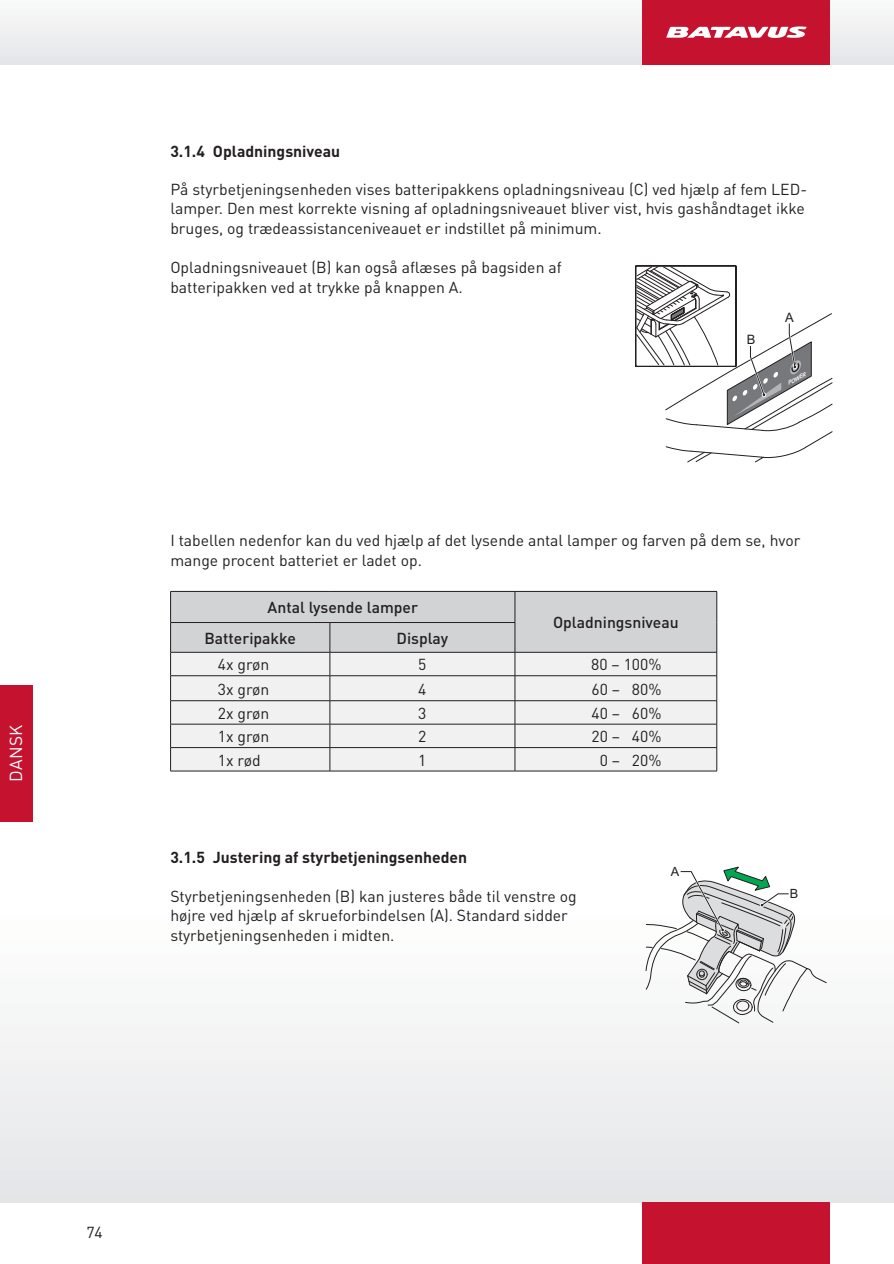
<style>
.page{position:relative;width:894px;height:1264px;background:#fff}
.page>*{position:absolute;margin:0;border:0;box-sizing:border-box;transform-origin:0 0}
.t1{font:17.25px "DIN";color:#fff}
.t2{font:15.75px/19.5px "DIN";color:#231f20}
.t3{font:700 15.75px "DIN";color:#231f20}
.t4{font:500 15.75px "DIN";color:#231f20}
.t5{font:12.9px "Arial";color:#231f20}
.t6{font:12.75px "Arial";color:#231f20}
.t7{font:italic 5.55px "Arial Rounded MT Bold";color:#fff}
</style>
<div class="page">
<div style="left:0;top:0;width:894px;height:64px;background:#f0f0f1"></div>
<div style="left:0;top:894px;width:894px;height:307px;background:linear-gradient(to bottom,#fff,#e4e5e8)"></div>
<div style="left:872px;top:894px;width:22px;height:307px;background:linear-gradient(to bottom,#fff,#e4e5e8)"></div>
<div style="left:642px;top:1201px;width:187px;height:62px;background:#c4122f"></div>
<div style="left:642px;top:0;width:187px;height:64px;background:#c4122f"></div>
<svg style="left:666px;top:26px;width:140px;height:12px"></svg>
<svg style="left:170px;top:591px;width:547px;height:179px"></svg>
<hr style="left:170px;top:770px;width:547px;height:1px;background:#231f20">
<svg style="left:635px;top:265px;width:197px;height:197px"></svg>
<svg style="left:645px;top:866px;width:181px;height:157px"></svg>
<div style="left:0;top:685px;width:32px;height:136px;background:#c4122f"></div>
<p class="t1" style="left:10px;top:781px;width:58px;rotate:-90deg">DANSK</p>
<p class="t3" style="left:170px;top:145px;width:171px">3.1.4 Opladningsniveau</p>
<p class="t2" style="left:170px;top:181px;width:638px">På styrbetjeningsenheden vises batteripakkens opladningsniveau (C) ved hjælp af fem LED&shy;lamper. Den mest korrekte visning af opladningsniveauet bliver vist, hvis gashåndtaget ikke bruges, og trædeassistanceniveauet er indstillet på minimum.</p>
<p class="t2" style="left:170px;top:259px;width:393px">Opladningsniveauet (B) kan også aflæses på bagsiden af batteripakken ved at trykke på knappen A.</p>
<p class="t5" style="left:746px;top:332px;width:10px">B</p>
<p class="t5" style="left:785px;top:309px;width:10px">A</p>
<p class="t7" style="left:786px;top:380px;width:21px;rotate:-28deg">POWER</p>
<p class="t2" style="left:170px;top:532px;width:631px">I tabellen nedenfor kan du ved hjælp af det lysende antal lamper og farven på dem se, hvor mange procent batteriet er ladet op.</p>
<p class="t4" style="left:267px;top:602px;width:152px">Antal lysende lamper</p>
<p class="t4" style="left:553px;top:617px;width:127px">Opladningsniveau</p>
<p class="t4" style="left:204px;top:632px;width:93px">Batteripakke</p>
<p class="t4" style="left:396px;top:632px;width:53px">Display</p>
<p class="t2" style="left:218px;top:657px;width:53px">4x grøn</p>
<p class="t2" style="left:418px;top:657px;width:10px">5</p>
<p class="t2" style="left:591px;top:657px;width:72px">80 – 100%</p>
<p class="t2" style="left:218px;top:681px;width:53px">3x grøn</p>
<p class="t2" style="left:418px;top:681px;width:10px">4</p>
<p class="t2" style="left:591px;top:681px;width:71px">60 – 80%</p>
<p class="t2" style="left:218px;top:705px;width:53px">2x grøn</p>
<p class="t2" style="left:418px;top:705px;width:10px">3</p>
<p class="t2" style="left:591px;top:705px;width:71px">40 – 60%</p>
<p class="t2" style="left:218px;top:728px;width:53px">1x grøn</p>
<p class="t2" style="left:418px;top:728px;width:10px">2</p>
<p class="t2" style="left:591px;top:728px;width:71px">20 – 40%</p>
<p class="t2" style="left:218px;top:752px;width:44px">1x rød</p>
<p class="t2" style="left:418px;top:752px;width:10px">1</p>
<p class="t2" style="left:599px;top:752px;width:63px">0 – 20%</p>
<p class="t3" style="left:170px;top:851px;width:298px">3.1.5 Justering af styrbetjeningsenheden</p>
<p class="t2" style="left:170px;top:888px;width:408px">Styrbetjeningsenheden (B) kan justeres både til venstre og højre ved hjælp af skrueforbindelsen (A). Standard sidder styrbetjeningsenheden i midten.</p>
<p class="t6" style="left:671px;top:864px;width:10px">A</p>
<p class="t6" style="left:789px;top:886px;width:10px">B</p>
<p class="t2" style="left:86px;top:1224px;width:18px">74</p>
</div>
